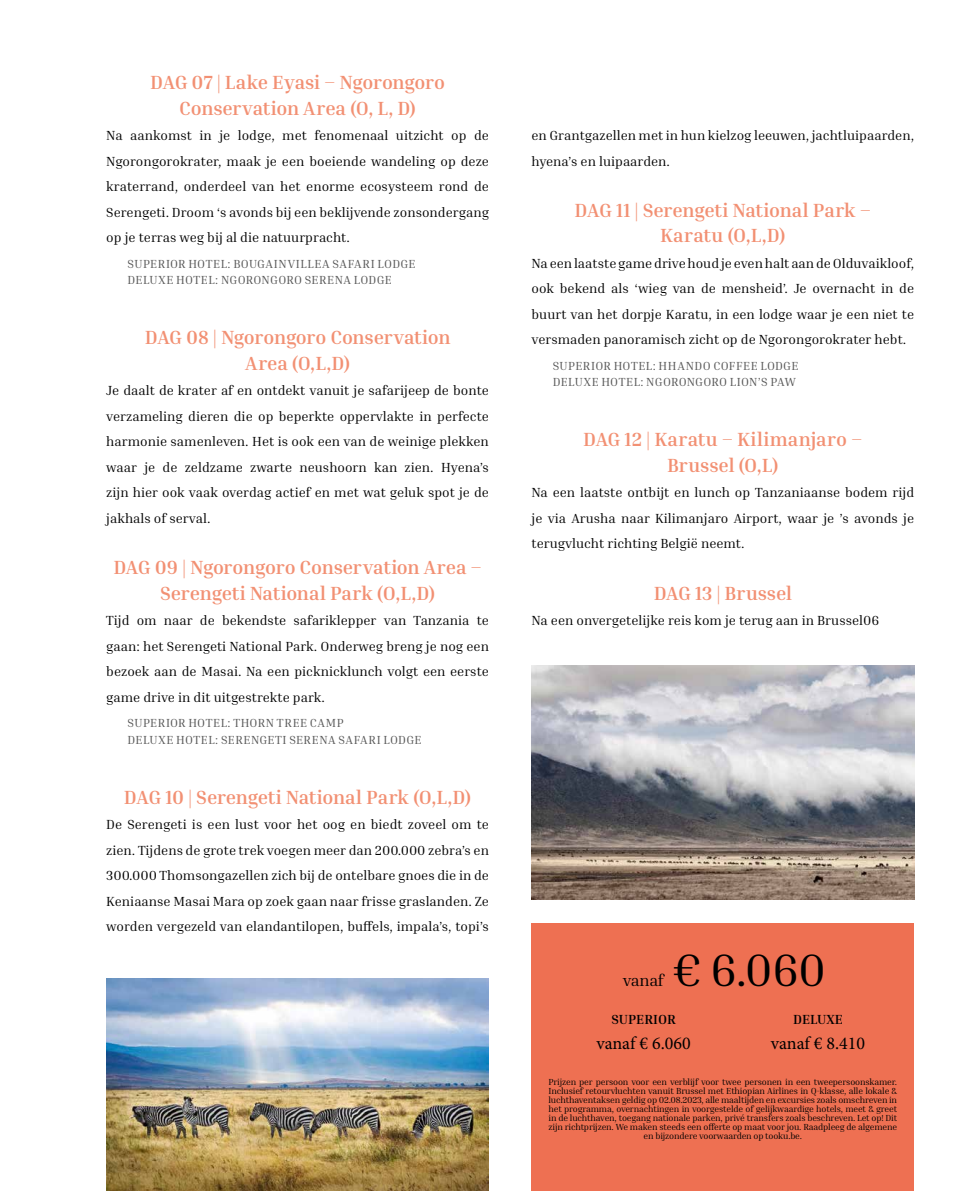
<style>
.page{position:relative;width:978px;height:1191px;background:#fff}
.page>*{position:absolute;margin:0;border:0;box-sizing:border-box;transform-origin:0 0}
.t1{font:46.5px "Inria Serif";color:#000}
.t2{font:700 19.5px/25.5px "Inria Serif";letter-spacing:-.01em;color:#f29073;text-align:center}
.t3{font:18px "Minion Pro";color:#000}
.t4{font:16.5px "Inria Serif";letter-spacing:-.02em;color:#000}
.t5{font:13.5px/25.5px "Inria Serif";color:#000;text-align:justify}
.t6{font:700 13.5px "Inria Serif";color:#000}
.t7{font:12px/16.5px "Inria Serif";letter-spacing:.045em;color:#565656}
.t8{font:9px/9px "Inria Serif";letter-spacing:-.02em;color:#000;text-align:center}
</style>
<div class="page">
<img style="left:531px;top:665px;width:383px;height:234px">
<div style="left:531px;top:923px;width:383px;height:268px;background:#ee7052"></div>
<img style="left:106px;top:978px;width:383px;height:213px">
<h2 class="t2" style="left:150px;top:69px;width:296px">DAG 07 | Lake Eyasi – Ngorongoro<br>Conservation Area (O, L, D)</h2>
<p class="t5" style="left:106px;top:123px;width:384px">Na aankomst in je lodge, met fenomenaal uitzicht op de Ngorongorokrater, maak je een boeiende wandeling op deze kraterrand, onderdeel van het enorme ecosysteem rond de Serengeti. Droom ‘s avonds bij een beklijvende zonsondergang op je terras weg bij al die natuurpracht.</p>
<p class="t7" style="left:128px;top:255px;width:289px">SUPERIOR HOTEL: BOUGAINVILLEA SAFARI LODGE<br>DELUXE HOTEL: NGORONGORO SERENA LODGE</p>
<h2 class="t2" style="left:145px;top:324px;width:307px">DAG 08 | Ngorongoro Conservation<br>Area (O,L,D)</h2>
<p class="t5" style="left:106px;top:378px;width:384px">Je daalt de krater af en ontdekt vanuit je safarijeep de bonte verzameling dieren die op beperkte oppervlakte in perfecte harmonie samenleven. Het is ook een van de weinige plekken waar je de zeldzame zwarte neushoorn kan zien. Hyena’s zijn hier ook vaak overdag actief en met wat geluk spot je de jakhals of serval.</p>
<h2 class="t2" style="left:113px;top:554px;width:370px">DAG 09 | Ngorongoro Conservation Area –<br>Serengeti National Park (O,L,D)</h2>
<p class="t5" style="left:106px;top:607px;width:384px">Tijd om naar de bekendste safariklepper van Tanzania te gaan: het Serengeti National Park. Onderweg breng je nog een bezoek aan de Masai. Na een picknicklunch volgt een eerste game drive in dit uitgestrekte park.</p>
<p class="t7" style="left:128px;top:714px;width:295px">SUPERIOR HOTEL: THORN TREE CAMP<br>DELUXE HOTEL: SERENGETI SERENA SAFARI LODGE</p>
<h2 class="t2" style="left:124px;top:783px;width:349px">DAG 10 | Serengeti National Park (O,L,D)</h2>
<p class="t5" style="left:106px;top:811px;width:384px">De Serengeti is een lust voor het oog en biedt zoveel om te zien. Tijdens de grote trek voegen meer dan 200.000 zebra’s en 300.000 Thomsongazellen zich bij de ontelbare gnoes die in de Keniaanse Masai Mara op zoek gaan naar frisse graslanden. Ze worden vergezeld van elandantilopen, buffels, impala’s, topi’s</p>
<p class="t5" style="left:531px;top:123px;width:384px">en Grantgazellen met in hun kielzog leeuwen, jachtluipaarden, hyena’s en luipaarden.</p>
<h2 class="t2" style="left:575px;top:197px;width:298px">DAG 11 | Serengeti National Park –<br>Karatu (O,L,D)</h2>
<p class="t5" style="left:531px;top:250px;width:384px">Na een laatste game drive houd je even halt aan de Olduvaikloof, ook bekend als ‘wieg van de mensheid’. Je overnacht in de buurt van het dorpje Karatu, in een lodge waar je een niet te versmaden panoramisch zicht op de Ngorongorokrater hebt.</p>
<p class="t7" style="left:553px;top:357px;width:247px">SUPERIOR HOTEL: HHANDO COFFEE LODGE<br>DELUXE HOTEL: NGORONGORO LION’S PAW</p>
<h2 class="t2" style="left:583px;top:426px;width:281px">DAG 12 | Karatu – Kilimanjaro –<br>Brussel (O,L)</h2>
<p class="t5" style="left:531px;top:480px;width:384px">Na een laatste ontbijt en lunch op Tanzaniaanse bodem rijd je via Arusha naar Kilimanjaro Airport, waar je ’s avonds je terugvlucht richting België neemt.</p>
<h2 class="t2" style="left:654px;top:579px;width:140px">DAG 13 | Brussel</h2>
<p class="t5" style="left:531px;top:607px;width:349px">Na een onvergetelijke reis kom je terug aan in Brussel06</p>
<h1 class="t1" style="left:673px;top:940px;width:155px">€ 6.060</h1>
<p class="t6" style="left:611px;top:1010px;width:66px">SUPERIOR</p>
<p class="t6" style="left:793px;top:1010px;width:51px">DELUXE</p>
<h3 class="t3" style="left:596px;top:1031px;width:96px">vanaf € 6.060</h3>
<h3 class="t3" style="left:771px;top:1031px;width:96px">vanaf € 8.410</h3>
<p class="t8" style="left:549px;top:1077px;width:350px">Prijzen per persoon voor een verblijf voor twee personen in een tweepersoonskamer.<br>Inclusief retourvluchten vanuit Brussel met Ethiopian Airlines in Q-klasse, alle lokale &amp; luchthaventaksen geldig op 02.08.2023, alle maaltijden en excursies zoals omschreven in het programma, overnachtingen in voorgestelde of gelijkwaardige hotels, meet &amp; greet in de luchthaven, toegang nationale parken, privé transfers zoals beschreven. Let op! Dit zijn richtprijzen. We maken steeds een offerte op maat voor jou. Raadpleeg de algemene en bijzondere voorwaarden op tooku.be.</p>
<p class="t4" style="left:623px;top:970px;width:43px">vanaf</p>
</div>
